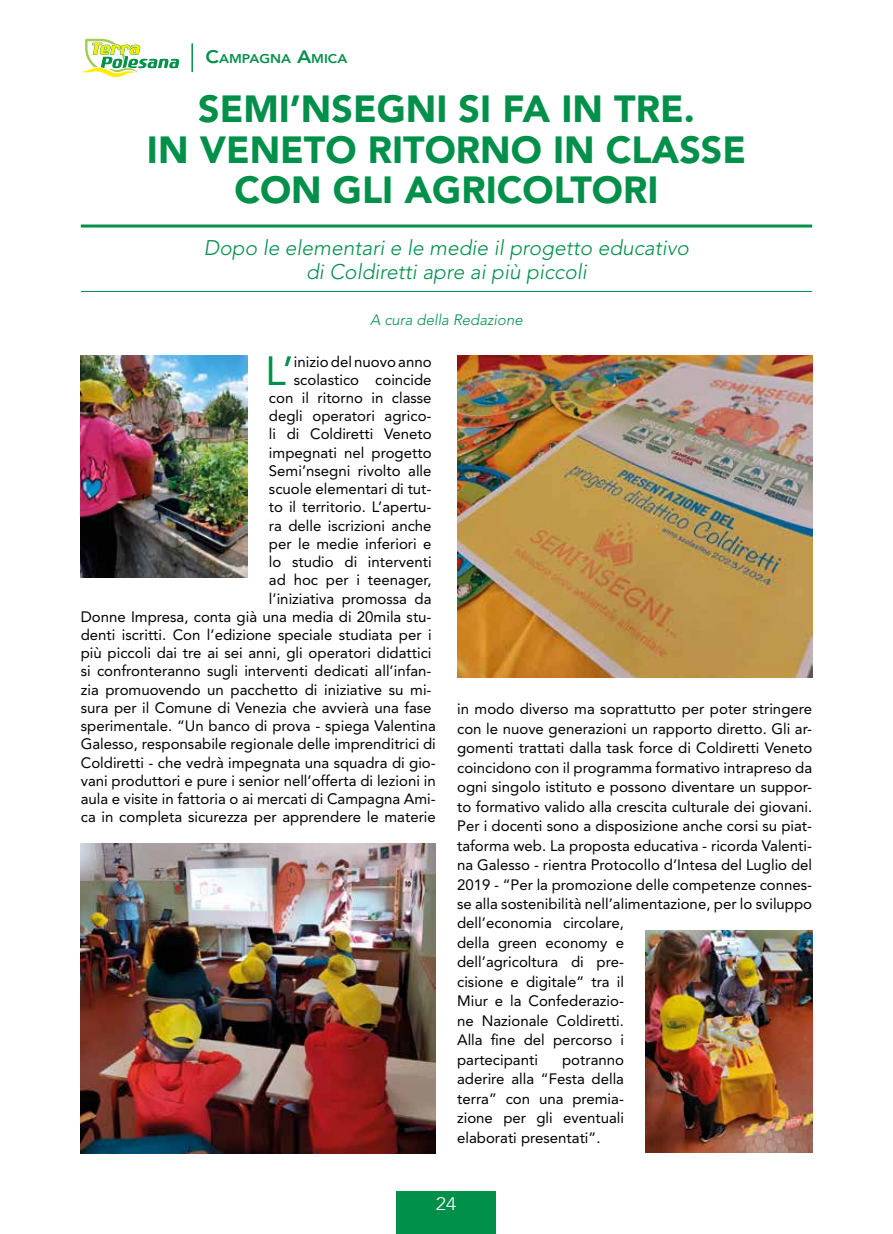
<style>
.page{position:relative;width:893px;height:1234px;background:#fff}
.page>*{position:absolute;margin:0;border:0;box-sizing:border-box;transform-origin:0 0}
.t1{font:40.35px "Avenir LT Std";color:#00904a}
.t2{font:900 37.5px/40.5px "Avenir LT Std";color:#00904a;text-align:center}
.t3{font:italic 300 21px/24px "Avenir LT Std";color:#00904a;text-align:center}
.t4{font:300 18px "Avenir LT Std";color:#fff;scale:1.1 1}
.t5{font:15px/18.1px "Avenir LT Std";color:#000;text-align:right}
.t6{font:italic 300 15px "Avenir LT Std";color:#00904a}
.t7{font:800 12.6px "Avenir LT Std";color:#00904a;scale:1.1 1}
.s1{font-size:18px}
</style>
<div class="page">
<div style="left:397px;top:1191px;width:99px;height:42px;background:#00904a"></div>
<hr style="left:191px;top:43px;width:2px;height:29px;background:#00904a">
<svg style="left:81px;top:39px;width:99px;height:39px"></svg>
<img style="left:81px;top:843px;width:355px;height:309px">
<img style="left:645px;top:930px;width:167px;height:222px">
<img style="left:81px;top:355px;width:167px;height:223px">
<img style="left:457px;top:355px;width:355px;height:322px">
<hr style="left:81px;top:224px;width:731px;height:3px;background:#00904a">
<hr style="left:81px;top:291px;width:731px;height:1px;background:#00904a">
<p class="t7" style="left:206px;top:51px;width:130px"><span class="s1">C</span>AMPAGNA <span class="s1">A</span>MICA</p>
<h2 class="t2" style="left:147px;top:88px;width:601px">SEMI’NSEGNI SI FA IN TRE.<br>IN VENETO RITORNO IN CLASSE<br>CON GLI AGRICOLTORI</h2>
<h3 class="t3" style="left:204px;top:236px;width:487px">Dopo le elementari e le medie il progetto educativo di Coldiretti apre ai più piccoli</h3>
<p class="t6" style="left:370px;top:310px;width:154px">A cura della Redazione</p>
<p class="t5" style="left:81px;top:352px;width:357px">inizio del nuovo anno<br>scolastico coincide<br>con il ritorno in classe<br>degli operatori agrico-<br>li di Coldiretti Veneto<br>impegnati nel progetto<br>Semi’nsegni rivolto alle<br>scuole elementari di tut-<br>to il territorio. L’apertu-<br>ra delle iscrizioni anche<br>per le medie inferiori e<br>lo studio di interventi<br>ad hoc per i teenager,<br>l’iniziativa promossa da<br>Donne Impresa, conta già una media di 20mila stu&shy;denti iscritti. Con l’edizione speciale studiata per i più piccoli dai tre ai sei anni, gli operatori didattici si confronteranno sugli interventi dedicati all’infan&shy;zia promuovendo un pacchetto di iniziative su mi&shy;sura per il Comune di Venezia che avvierà una fase sperimentale. “Un banco di prova - spiega Valentina Galesso, responsabile regionale delle imprenditrici di Coldiretti - che vedrà impegnata una squadra di gio&shy;vani produttori e pure i senior nell’offerta di lezioni in aula e visite in fattoria o ai mercati di Campagna Ami&shy;ca in completa sicurezza per apprendere le materie</p>
<h1 class="t1" style="left:265px;top:347px;width:30px">L’</h1>
<p class="t5" style="left:457px;top:699px;width:357px;line-height:19.5px;text-align:left">in modo diverso ma soprattutto per poter stringere con le nuove generazioni un rapporto diretto. Gli ar&shy;gomenti trattati dalla task force di Coldiretti Veneto coincidono con il programma formativo intrapreso da ogni singolo istituto e possono diventare un suppor&shy;to formativo valido alla crescita culturale dei giovani.<br>Per i docenti sono a disposizione anche corsi su piat&shy;taforma web. La proposta educativa - ricorda Valenti&shy;na Galesso - rientra Protocollo d’Intesa del Luglio del 2019 - “Per la promozione delle competenze connes&shy;se alla sostenibilità nell’alimentazione, per lo sviluppo dell’economia circolare,<br>della green economy e<br>dell’agricoltura di pre-<br>cisione e digitale” tra il<br>Miur e la Confederazio-<br>ne Nazionale Coldiretti.<br>Alla fine del percorso i<br>partecipanti</p>
<p class="t5" style="left:457px;top:1049px;width:168px;line-height:19.5px;text-align:justify;text-indent:105px">potranno aderire alla “Festa della terra” con una premia&shy;zione per gli eventuali elaborati presentati”.</p>
<p class="t4" style="left:436px;top:1193px;width:20px">24</p>
</div>
